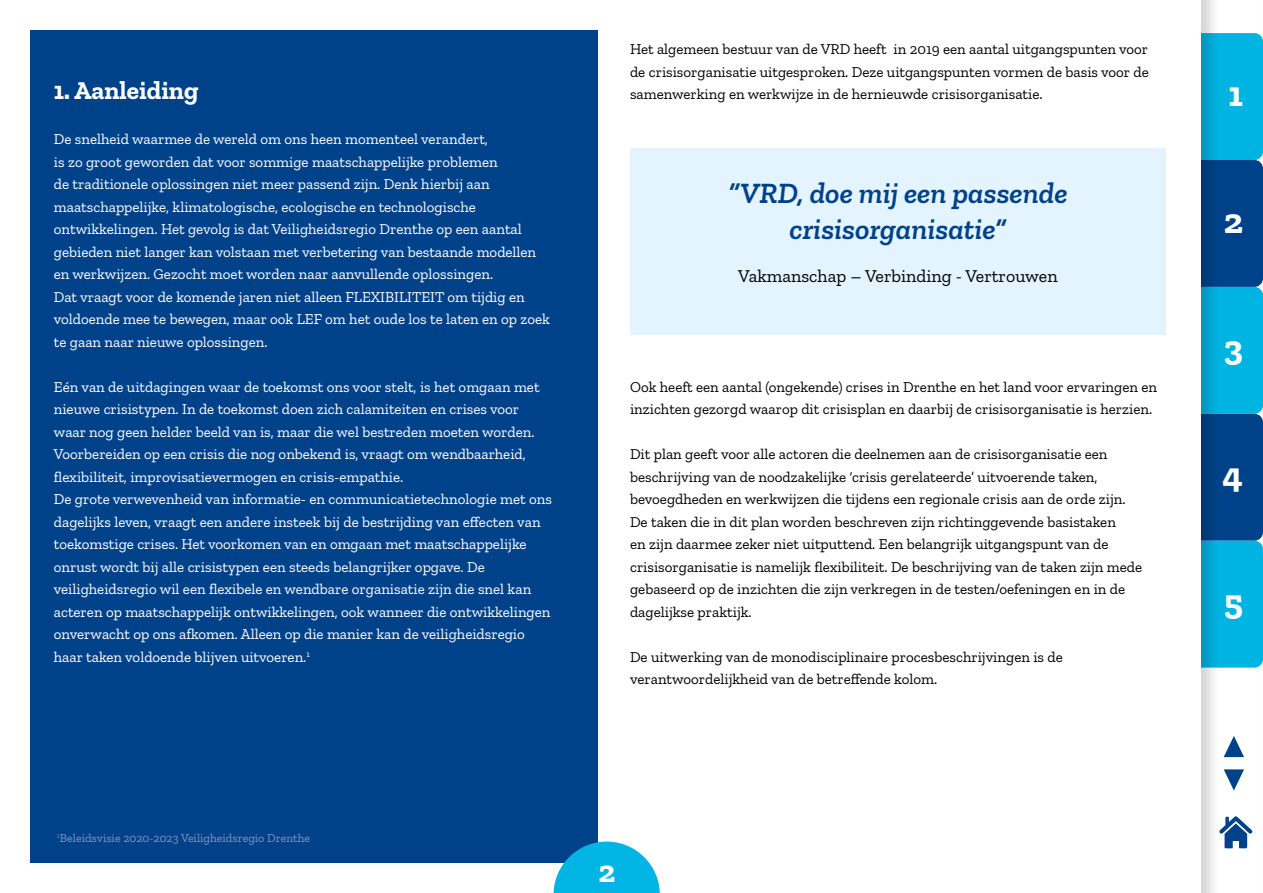
<style>
.page{position:relative;width:1263px;height:893px;background:#fff}
.page>*{position:absolute;margin:0;border:0;box-sizing:border-box;transform-origin:0 0}
.t1{font:700 36px "Zilla Slab";color:#fff}
.t2{font:700 31.5px "Zilla Slab";color:#fff}
.t3{font:italic 600 30px/36px "Zilla Slab";color:#004289;text-align:center}
.t4{font:700 25.5px "Zilla Slab";color:#fff}
.t5{font:18px "Zilla Slab";color:#000}
.t6{font:15px/22.5px "Zilla Slab";color:#fff}
.t7{font:15px/22.5px "Zilla Slab";color:#000}
.t8{font:12px "Zilla Slab";color:#8693c2}
</style>
<div class="page">
<div style="left:30px;top:30px;width:567px;height:833px;background:#004289"></div>
<div style="left:630px;top:148px;width:536px;height:187px;background:#e3f4fe"></div>
<svg style="left:553px;top:842px;width:107px;height:51px"></svg>
<div style="left:1186px;top:0;width:77px;height:893px;background:#000;opacity:.18"></div>
<h3 class="t4" style="left:54px;top:76px;width:146px">1. Aanleiding</h3>
<p class="t6" style="left:54px;top:128px;width:498px">De snelheid waarmee de wereld om ons heen momenteel verandert,<br>is zo groot geworden dat voor sommige maatschappelijke problemen<br>de traditionele oplossingen niet meer passend zijn. Denk hierbij aan maatschappelijke, klimatologische, ecologische en technologische ontwikkelingen. Het gevolg is dat Veiligheidsregio Drenthe op een aantal gebieden niet langer kan volstaan met verbetering van bestaande modellen en werkwijzen. Gezocht moet worden naar aanvullende oplossingen.<br>Dat vraagt voor de komende jaren niet alleen FLEXIBILITEIT om tijdig en voldoende mee te bewegen, maar ook LEF om het oude los te laten en op zoek te gaan naar nieuwe oplossingen.</p>
<p class="t6" style="left:54px;top:375px;width:500px">Eén van de uitdagingen waar de toekomst ons voor stelt, is het omgaan met nieuwe crisistypen. In de toekomst doen zich calamiteiten en crises voor waar nog geen helder beeld van is, maar die wel bestreden moeten worden.<br>Voorbereiden op een crisis die nog onbekend is, vraagt om wendbaarheid, flexibiliteit, improvisatievermogen en crisis-empathie.<br>De grote verwevenheid van informatie- en communicatietechnologie met ons dagelijks leven, vraagt een andere insteek bij de bestrijding van effecten van toekomstige crises. Het voorkomen van en omgaan met maatschappelijke onrust wordt bij alle crisistypen een steeds belangrijker opgave. De veiligheidsregio wil een flexibele en wendbare organisatie zijn die snel kan acteren op maatschappelijk ontwikkelingen, ook wanneer die ontwikkelingen onverwacht op ons afkomen. Alleen op die manier kan de veiligheidsregio haar taken voldoende blijven uitvoeren.<sup>1</sup></p>
<p class="t7" style="left:630px;top:38px;width:520px;text-align:justify">Het algemeen bestuur van de VRD heeft in 2019 een aantal uitgangspunten voor de crisisorganisatie uitgesproken. Deze uitgangspunten vormen de basis voor de samenwerking en werkwijze in de hernieuwde crisisorganisatie.</p>
<h3 class="t3" style="left:728px;top:175px;width:341px">“VRD, doe mij een passende crisisorganisatie”</h3>
<p class="t5" style="left:738px;top:266px;width:321px">Vakmanschap – Verbinding - Vertrouwen</p>
<p class="t7" style="left:630px;top:375px;width:528px">Ook heeft een aantal (ongekende) crises in Drenthe en het land voor ervaringen en inzichten gezorgd waarop dit crisisplan en daarbij de crisisorganisatie is herzien.</p>
<p class="t7" style="left:630px;top:443px;width:514px">Dit plan geeft voor alle actoren die deelnemen aan de crisisorganisatie een beschrijving van de noodzakelijke ‘crisis gerelateerde’ uitvoerende taken, bevoegdheden en werkwijzen die tijdens een regionale crisis aan de orde zijn.<br>De taken die in dit plan worden beschreven zijn richtinggevende basistaken<br>en zijn daarmee zeker niet uitputtend. Een belangrijk uitgangspunt van de crisisorganisatie is namelijk flexibiliteit. De beschrijving van de taken zijn mede gebaseerd op de inzichten die zijn verkregen in de testen/oefeningen en in de dagelijkse praktijk.</p>
<p class="t7" style="left:630px;top:645px;width:434px">De uitwerking van de monodisciplinaire procesbeschrijvingen is de verantwoordelijkheid van de betreffende kolom.</p>
<p class="t8" style="left:57px;top:831px;width:254px"><sup>1</sup>Beleidsvisie 2020-2023 Veiligheidsregio Drenthe</p>
<h2 class="t2" style="left:598px;top:853px;width:18px">2</h2>
<h1 class="t1" style="left:1228px;top:74px;width:16px">1</h1>
<h1 class="t1" style="left:1224px;top:200px;width:21px">2</h1>
<h1 class="t1" style="left:1224px;top:327px;width:21px">3</h1>
<h1 class="t1" style="left:1222px;top:454px;width:22px">4</h1>
<h1 class="t1" style="left:1224px;top:581px;width:20px">5</h1>
</div>
